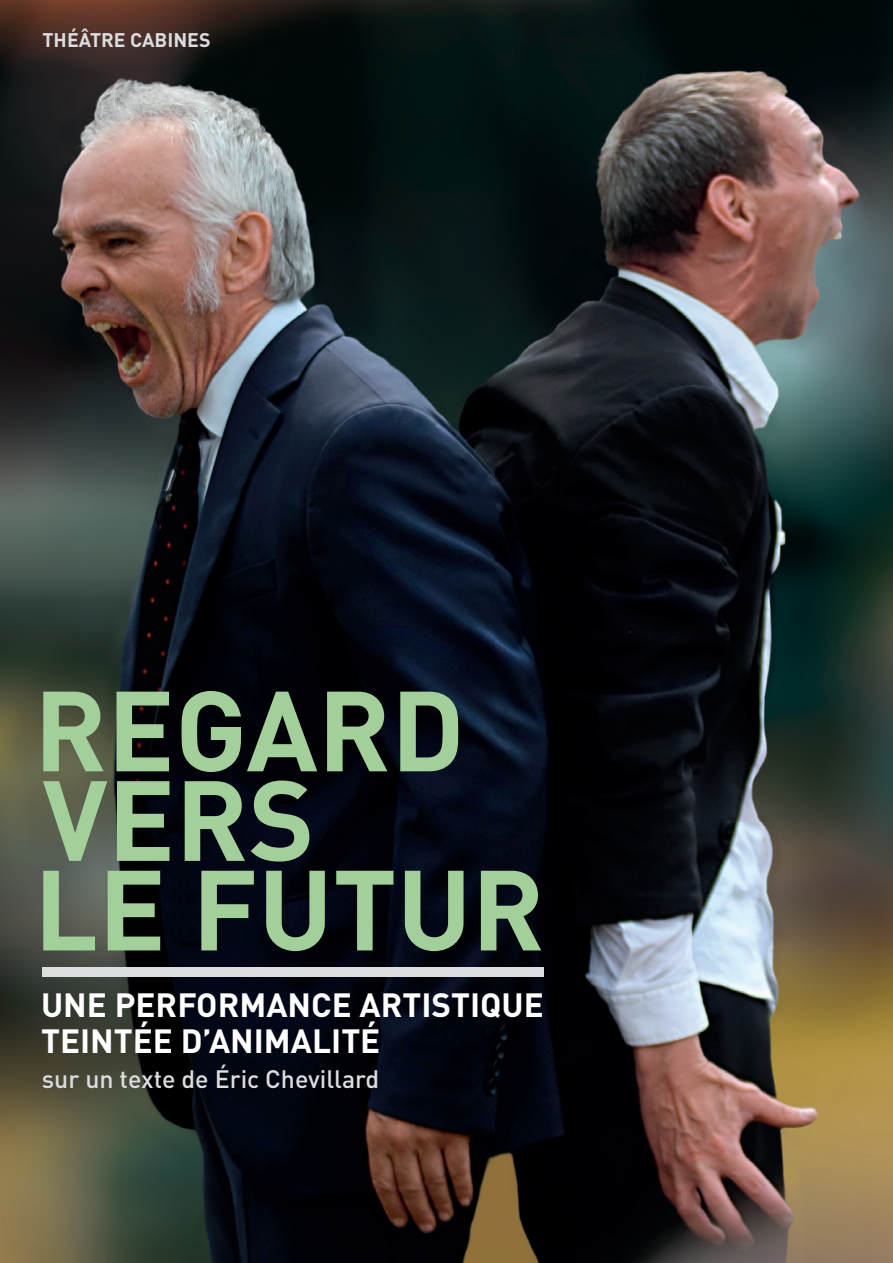
<style>
.page{position:relative;width:893px;height:1263px;background:#fff}
.page>*{position:absolute;margin:0;border:0;box-sizing:border-box;transform-origin:0 0}
.t1{font:700 111.9px/89.4px "DIN";color:#a2cf9a}
.t2{font:700 33.3px/36.3px "DIN";color:#fff}
.t3{font:500 24.9px "DIN";color:#dcdddf}
.t4{font:700 19.5px "DIN";color:#dcdddf}
</style>
<div class="page">
<img style="left:0;top:0;width:893px;height:1263px">
<div style="left:43px;top:967px;width:501px;height:10px;background:#dcdddf"></div>
<p class="t4" style="left:43px;top:27px;width:170px">THÉÂTRE CABINES</p>
<h1 class="t1" style="left:34px;top:681px;width:512px">REGARD<br>VERS<br>LE FUTUR</h1>
<p class="t2" style="left:41px;top:985px;width:504px">UNE PERFORMANCE ARTISTIQUE<br>TEINTÉE D’ANIMALITÉ</p>
<p class="t3" style="left:42px;top:1063px;width:339px">sur un texte de Éric Chevillard</p>
</div>
